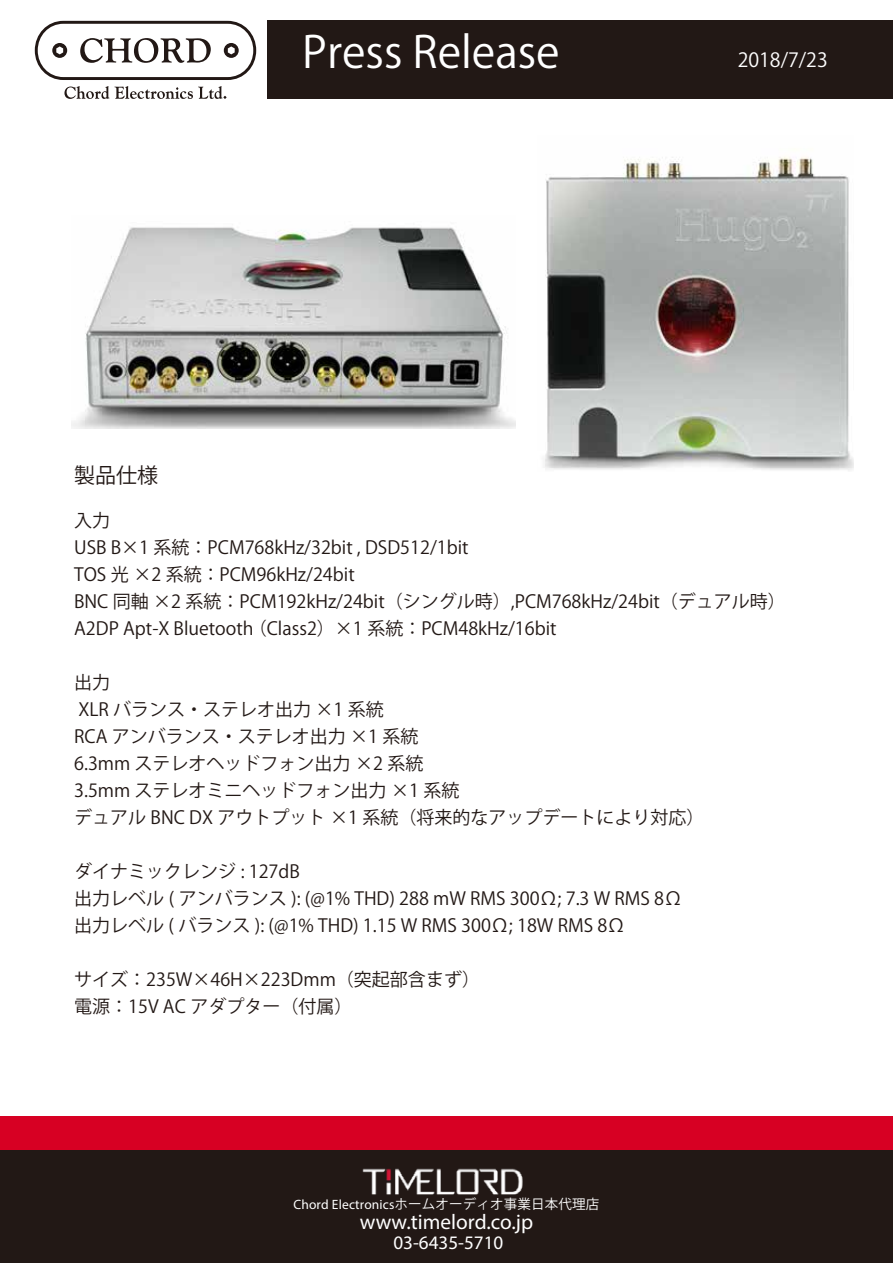
<style>
.page{position:relative;width:893px;height:1263px;background:#fff}
.page>*{position:absolute;margin:0;border:0;box-sizing:border-box;transform-origin:0 0}
.t1{font:43.5px "Koz Go Pr 6 N";color:#fff}
.t2{font:21.3px "Myriad Pro";color:#fff}
.t3{font:21px "Koz Go Pr 6 N";color:#221815}
.t4{font:19.5px "Koz Go Pr 6 N";color:#fff}
.t5{font:19.2px "Myriad Pro";color:#fff}
.t6{font:18px/27px "Koz Go Pr 6 N";color:#221815}
.t7{font:13.5px "Myriad Pro";letter-spacing:.01em;color:#fff}
.s1{font-family:"Koz Go Pr 6 N"}
</style>
<div class="page">
<div style="left:268px;top:21px;width:625px;height:78px;background:#221815"></div>
<div style="left:0;top:1116px;width:893px;height:34px;background:#d70023"></div>
<div style="left:0;top:1150px;width:893px;height:113px;background:#221815"></div>
<img style="left:362px;top:1168px;width:161px;height:27px">
<svg style="left:224px;top:43px;width:15px;height:15px"></svg>
<svg style="left:52px;top:43px;width:15px;height:15px"></svg>
<div style="left:35px;top:21px;width:221px;height:59px;border:3px solid #221815;border-radius:28px"></div>
<svg style="left:64px;top:86px;width:162px;height:13px"></svg>
<svg style="left:80px;top:38px;width:131px;height:25px"></svg>
<img style="left:545px;top:156px;width:309px;height:315px">
<img style="left:72px;top:227px;width:443px;height:202px">
<h1 class="t1" style="left:302px;top:27px;width:259px">Press Release</h1>
<p class="t3" style="left:74px;top:463px;width:85px">製品仕様</p>
<p class="t4" style="left:738px;top:49px;width:92px">2018/7/23</p>
<p class="t6" style="left:74px;top:507px;width:713px">入力<br>USB B×1 系統：PCM768kHz/32bit , DSD512/1bit<br>TOS 光 ×2 系統： PCM96kHz/24bit<br>BNC 同軸 ×2 系統：PCM192kHz/24bit（シングル時）,PCM768kHz/24bit（デュアル時）A2DP Apt-X Bluetooth （Class2）×1 系統：PCM48kHz/16bit</p>
<p class="t6" style="left:74px;top:669px;width:632px">出力<br>XLR バランス・ステレオ出力 ×1 系統<br>RCA アンバランス・ステレオ出力 ×1 系統<br>6.3mm ステレオヘッドフォン出力 ×2 系統<br>3.5mm ステレオミニヘッドフォン出力 ×1 系統<br>デュアル BNC DX アウトプット ×1 系統（将来的なアップデートにより対応）</p>
<p class="t6" style="left:74px;top:858px;width:609px">ダイナミックレンジ : 127dB<br>出力レベル ( アンバランス ): (@1% THD) 288 mW RMS 300Ω; 7.3 W RMS 8Ω出力レベル ( バランス ): (@1% THD) 1.15 W RMS 300Ω; 18W RMS 8Ω</p>
<p class="t6" style="left:74px;top:966px;width:407px">サイズ：235W×46H×223Dmm（突起部含まず）電源：15V AC アダプター（付属）</p>
<p class="t7" style="left:293px;top:1196px;width:307px">Chord Electronics<span class="s1">ホームオーディオ事業日本代理店</span></p>
<p class="t2" style="left:360px;top:1209px;width:175px">www.timelord.co.jp</p>
<p class="t5" style="left:393px;top:1230px;width:111px">03-6435-5710</p>
</div>
